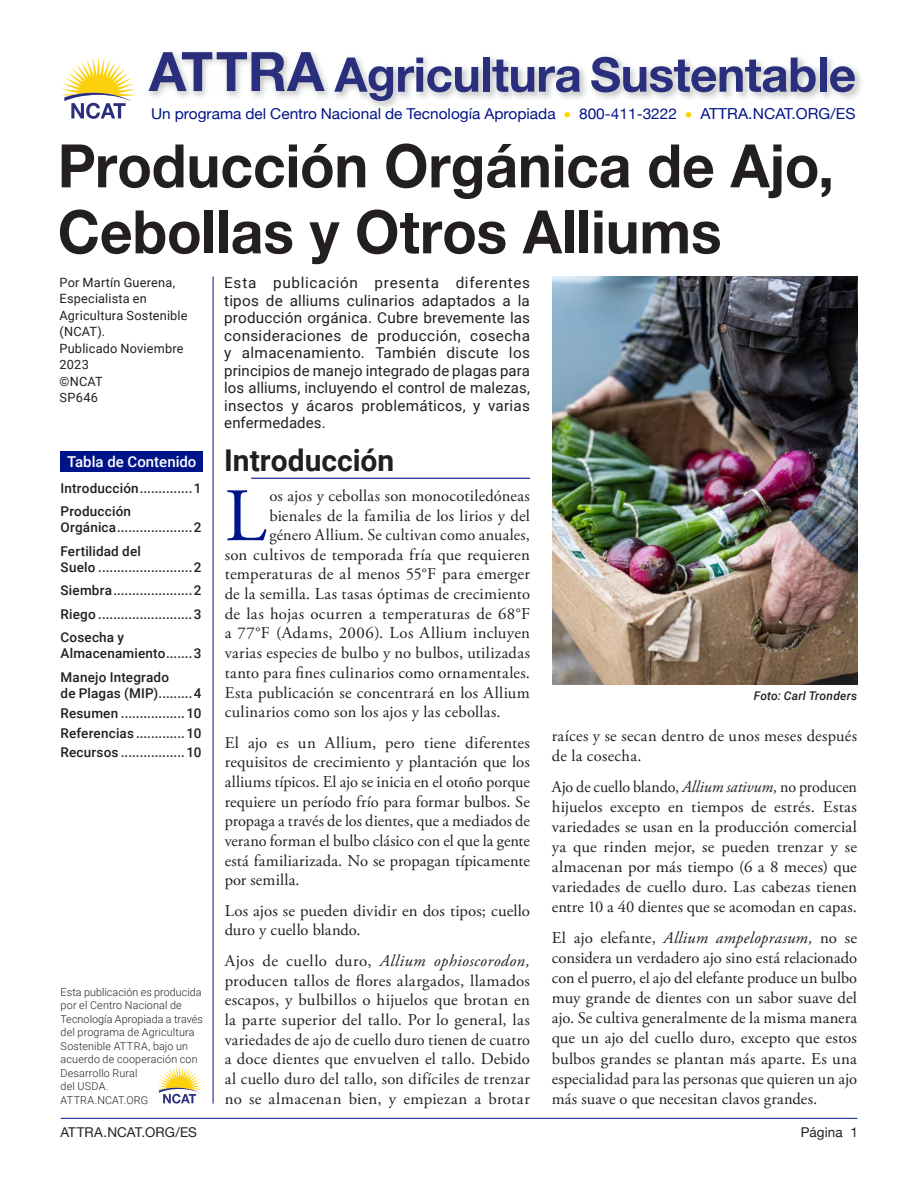
<style>
.page{position:relative;width:918px;height:1188px;background:#fff}
.page>*{position:absolute;margin:0;border:0;box-sizing:border-box;transform-origin:0 0}
.t1{font:75.3px "Adobe Garamond Pro";color:#001489}
.t2{font:700 60px/66px "Helvetica Neue";color:#231f20;scale:.95 1}
.t3{font:700 30px "Roboto";color:#231f20}
.t4{font:16.5px/19.6px "Adobe Garamond Pro";letter-spacing:.015em;color:#231f20;text-align:justify}
.t5{font:15px/17.4px "Roboto";letter-spacing:.015em;color:#231f20;text-align:justify}
.t6{font:15px "Helvetica Neue";color:#001489}
.t7{font:500 15px "Roboto";color:#fff}
.t8{font:500 13.5px/23.2px "Roboto";letter-spacing:.015em;color:#231f20}
.t9{font:13.5px "Helvetica Neue";letter-spacing:.01em;color:#231f20}
.t10{font:12.75px/16.5px "Roboto";letter-spacing:.015em;color:#231f20}
.t11{font:italic 500 12px "Roboto";letter-spacing:.015em;color:#231f20}
.t12{font:300 10.8px/13.5px "Roboto";letter-spacing:.015em;color:#231f20}
.s1{color:#ffd200}
.s2{font-size:15.15px}
.s3{font-style:italic}
</style>
<div class="page">
<hr style="left:213px;top:276px;width:1px;height:828px;background:#001489">
<hr style="left:61px;top:1118px;width:796px;height:1px;background:#001489">
<svg style="left:61px;top:57px;width:75px;height:62px"></svg>
<img style="left:148px;top:56px;width:714px;height:52px">
<svg style="left:149px;top:52px;width:176px;height:39px"></svg>
<svg style="left:334px;top:58px;width:144px;height:43px"></svg>
<div style="left:483px;top:58px;width:7px;height:34px;background:#292f7c"></div>
<svg style="left:492px;top:60px;width:88px;height:32px"></svg>
<svg style="left:591px;top:57px;width:225px;height:35px"></svg>
<div style="left:820px;top:58px;width:6px;height:34px;background:#292f7c"></div>
<svg style="left:830px;top:66px;width:25px;height:26px"></svg>
<svg style="left:157px;top:1066px;width:46px;height:38px"></svg>
<div style="left:60px;top:451px;width:143px;height:21px;background:#001489"></div>
<hr style="left:251px;top:478px;width:279px;height:1px;background:#001489">
<img style="left:553px;top:276px;width:304px;height:409px">
<p class="t6" style="left:151px;top:104px;width:706px">Un programa del Centro Nacional de Tecnología Apropiada <span class="s1">•</span> 800-411-3222 <span class="s1">•</span> <span class="s2">ATTRA.NCAT.ORG/ES</span></p>
<h2 class="t2" style="left:58px;top:132px;width:819px">Producción Orgánica de Ajo,<br>Cebollas y Otros Alliums</h2>
<p class="t10" style="left:60px;top:274px;width:130px">Por Martín Guerena,<br>Especialista en<br>Agricultura Sostenible (NCAT).<br>Publicado Noviembre<br>2023<br>©NCAT<br>SP646</p>
<p class="t5" style="left:224px;top:274px;width:307px">Esta publicación presenta diferentes tipos de alliums culinarios adaptados a la producción orgánica. Cubre brevemente las consideraciones de producción, cosecha y almacenamiento. También discute los principios de manejo integrado de plagas para los alliums, incluyendo el control de malezas, insectos y ácaros problemáticos, y varias enfermedades.</p>
<h3 class="t3" style="left:224px;top:440px;width:171px">Introducción</h3>
<h1 class="t1" style="left:225px;top:487px;width:43px">L</h1>
<p class="t4" style="left:269px;top:487px;width:262px">os ajos y cebollas son monocotiledóneas</p>
<p class="t7" style="left:67px;top:451px;width:131px">Tabla de Contenido</p>
<p class="t8" style="left:61px;top:476px;width:142px">Introducción ..............1<br>Producción</p>
<p class="t8" style="left:61px;top:516px;width:142px">Orgánica ....................2<br>Fertilidad del</p>
<p class="t8" style="left:61px;top:555px;width:142px;text-align:justify">Suelo .........................2<br>Siembra .....................2<br>Riego .........................3<br>Cosecha y</p>
<p class="t8" style="left:61px;top:642px;width:142px">Almacenamiento .......3<br>Manejo Integrado</p>
<p class="t8" style="left:61px;top:683px;width:142px;line-height:19.8px;text-align:justify">de Plagas (MIP) .........4<br>Resumen ................. 10<br>Referencias ............. 10<br>Recursos ................. 10</p>
<p class="t11" style="left:754px;top:688px;width:105px">Foto: Carl Tronders</p>
<p class="t4" style="left:269px;top:507px;width:262px">bienales de la familia de los lirios y del</p>
<p class="t4" style="left:269px;top:526px;width:262px">género Allium. Se cultivan como anuales,</p>
<p class="t4" style="left:225px;top:546px;width:307px">son cultivos de temporada fría que requieren</p>
<p class="t4" style="left:225px;top:566px;width:307px">temperaturas de al menos 55°F para emerger</p>
<p class="t4" style="left:225px;top:585px;width:307px">de la semilla. Las tasas óptimas de crecimiento</p>
<p class="t4" style="left:225px;top:605px;width:307px">de las hojas ocurren a temperaturas de 68°F</p>
<p class="t4" style="left:225px;top:625px;width:307px">a 77°F (Adams, 2006). Los Allium incluyen</p>
<p class="t4" style="left:225px;top:645px;width:307px">varias especies de bulbo y no bulbos, utilizadas</p>
<p class="t4" style="left:225px;top:664px;width:307px">tanto para fines culinarios como ornamentales.</p>
<p class="t4" style="left:225px;top:684px;width:307px">Esta publicación se concentrará en los Allium</p>
<p class="t4" style="left:225px;top:704px;width:278px">culinarios como son los ajos y las cebollas.</p>
<p class="t4" style="left:225px;top:734px;width:307px">El ajo es un Allium, pero tiene diferentes requisitos de crecimiento y plantación que los alliums típicos. El ajo se inicia en el otoño porque requiere un período frío para formar bulbos. Se propaga a través de los dientes, que a mediados de verano forman el bulbo clásico con el que la gente está familiarizada. No se propagan típicamente por semilla.</p>
<p class="t4" style="left:225px;top:902px;width:307px">Los ajos se pueden dividir en dos tipos; cuello duro y cuello blando.</p>
<p class="t4" style="left:225px;top:952px;width:307px">Ajos de cuello duro, <span class="s3">Allium ophioscorodon, </span>producen tallos de flores alargados, llamados escapos, y bulbillos o hijuelos que brotan en la parte superior del tallo. Por lo general, las variedades de ajo de cuello duro tienen de cuatro a doce dientes que envuelven el tallo. Debido al cuello duro del tallo, son difíciles de trenzar no se almacenan bien, y empiezan a brotar</p>
<p class="t4" style="left:552px;top:727px;width:307px;line-height:20.1px">raíces y se secan dentro de unos meses después de la cosecha.</p>
<p class="t4" style="left:552px;top:778px;width:307px;line-height:20.1px">Ajo de cuello blando, <span class="s3">Allium sativum,</span> no producen hijuelos excepto en tiempos de estrés. Estas variedades se usan en la producción comercial ya que rinden mejor, se pueden trenzar y se almacenan por más tiempo (6 a 8 meces) que variedades de cuello duro. Las cabezas tienen entre 10 a 40 dientes que se acomodan en capas.</p>
<p class="t4" style="left:552px;top:929px;width:307px;line-height:20.1px">El ajo elefante, <span class="s3">Allium ampeloprasum,</span> no se considera un verdadero ajo sino está relacionado con el puerro, el ajo del elefante produce un bulbo muy grande de dientes con un sabor suave del ajo. Se cultiva generalmente de la misma manera que un ajo del cuello duro, excepto que estos bulbos grandes se plantan más aparte. Es una especialidad para las personas que quieren un ajo más suave o que necesitan clavos grandes.</p>
<p class="t12" style="left:61px;top:985px;width:144px">Esta publicación es producida por el Centro Nacional de<br>Tecnología Apropiada a través del programa de Agricultura<br>Sostenible ATTRA, bajo un acuerdo de cooperación con<br>Desarrollo Rural<br>del USDA.<br>ATTRA.NCAT.ORG</p>
<p class="t9" style="left:60px;top:1124px;width:138px">ATTRA.NCAT.ORG/ES</p>
<p class="t9" style="left:801px;top:1124px;width:58px">Página 1</p>
</div>
